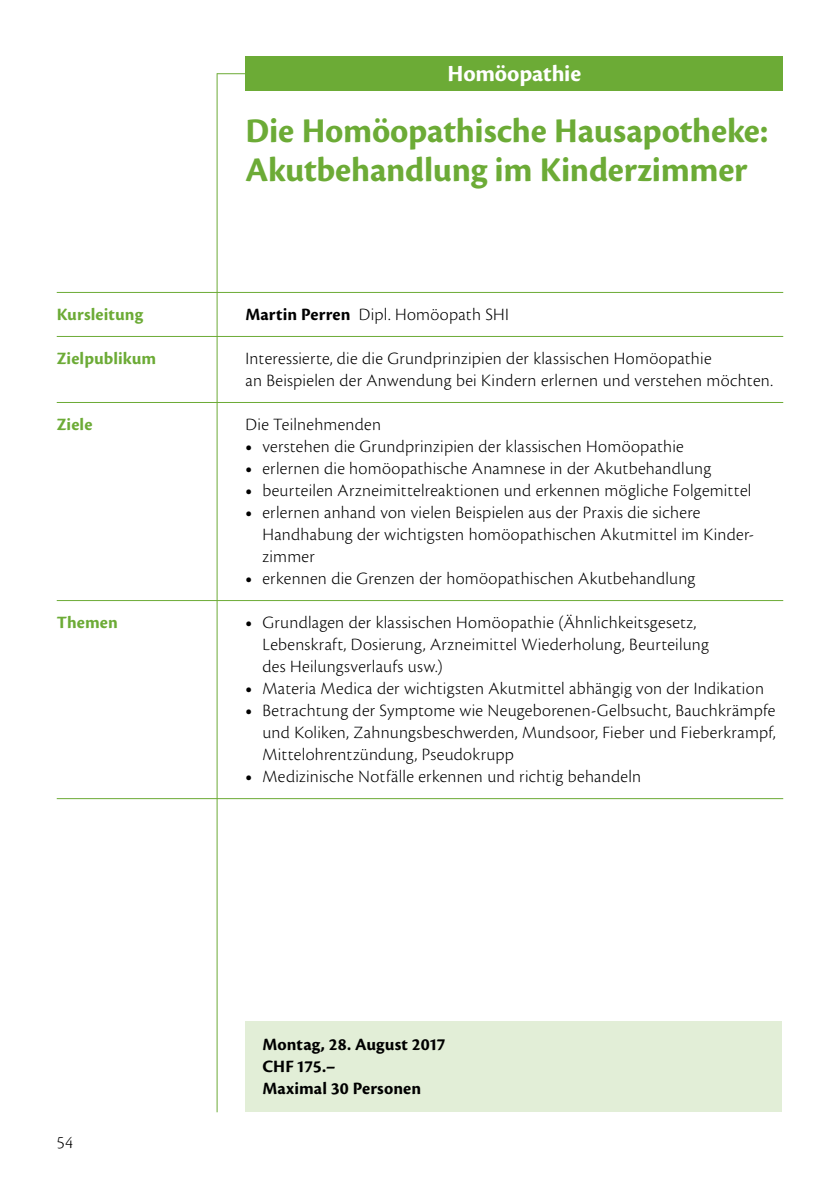
<style>
.page{position:relative;width:840px;height:1191px;background:#fff}
.page>*{position:absolute;margin:0;border:0;box-sizing:border-box;transform-origin:0 0}
._1_Haupttitel{font:700 36px "Cronos Pro";letter-spacing:-.005em;color:#6cab36}
.t1{font:700 24px "Cronos Pro";letter-spacing:-.005em;color:#fff}
._3_Grundschrift{font:300 18px/22px "Cronos Pro";letter-spacing:.015em;color:#000}
._6_Datum__Kosten_und{font:700 18px "Cronos Pro";letter-spacing:.005em;color:#000}
._3_Grundschrift-2{font:700 18px "Cronos Pro";letter-spacing:.005em;color:#6cab36}
.s1{font-weight:700}
</style>
<div class="page">
<svg style="left:217px;top:73px;width:28px;height:1px"></svg>
<hr style="left:216px;top:73px;width:1px;height:1039px;background:#6cab36">
<div style="left:245px;top:1021px;width:536px;height:91px;background:#e2eed7"></div>
<div style="left:245px;top:57px;width:537px;height:34px;background:#6cab36"></div>
<hr style="left:57px;top:292px;width:725px;height:1px;background:#6cab36">
<hr style="left:57px;top:336px;width:725px;height:1px;background:#6cab36">
<hr style="left:57px;top:402px;width:725px;height:1px;background:#6cab36">
<hr style="left:57px;top:600px;width:725px;height:1px;background:#6cab36">
<hr style="left:57px;top:798px;width:725px;height:1px;background:#6cab36">
<p class="t1" style="left:447px;top:60px;width:135px">Homöopathie</p>
<p class="_1_Haupttitel" style="left:245px;top:110px;width:524px">Die Homöopathische Hausapotheke:</p>
<p class="_1_Haupttitel" style="left:245px;top:149px;width:503px">Akutbehandlung im Kinderzimmer</p>
<p class="_3_Grundschrift-2" style="left:57px;top:304px;width:88px">Kursleitung</p>
<p class="_3_Grundschrift" style="left:245px;top:303px;width:265px"><span class="s1">Martin Perren</span> Dipl. Homöopath SHI</p>
<p class="_3_Grundschrift-2" style="left:57px;top:348px;width:101px">Zielpublikum</p>
<p class="_3_Grundschrift" style="left:245px;top:347px;width:528px">Interessierte, die die Grundprinzipien der klassischen Homöopathie<br>an Beispielen der Anwendung bei Kindern erlernen und verstehen möchten.</p>
<p class="_3_Grundschrift-2" style="left:57px;top:414px;width:37px">Ziele</p>
<p class="_3_Grundschrift" style="left:245px;top:413px;width:137px">Die Teilnehmenden</p>
<p class="_3_Grundschrift" style="left:245px;top:435px;width:439px"><span class="s1">•</span> verstehen die Grundprinzipien der klassischen Homöopathie</p>
<p class="_3_Grundschrift" style="left:245px;top:457px;width:467px"><span class="s1">•</span> erlernen die homöopathische Anamnese in der Akutbehandlung</p>
<p class="_3_Grundschrift" style="left:245px;top:479px;width:507px"><span class="s1">•</span> beurteilen Arzneimittelreaktionen und erkennen mögliche Folgemittel</p>
<p class="_3_Grundschrift" style="left:262px;top:501px;width:493px;text-indent:-17px"><span class="s1">•</span> erlernen anhand von vielen Beispielen aus der Praxis die sichere<br>Handhabung der wichtigsten homöopathischen Akutmittel im Kinder&shy;zimmer</p>
<p class="_3_Grundschrift" style="left:245px;top:567px;width:451px"><span class="s1">•</span> erkennen die Grenzen der homöopathischen Akutbehandlung</p>
<p class="_3_Grundschrift-2" style="left:57px;top:612px;width:63px">Themen</p>
<p class="_3_Grundschrift" style="left:262px;top:611px;width:448px;text-indent:-17px"><span class="s1">•</span> Grundlagen der klassischen Homöopathie (Ähnlichkeitsgesetz,<br>Lebenskraft, Dosierung, Arzneimittel Wiederholung, Beurteilung des Heilungsverlaufs usw.)</p>
<p class="_3_Grundschrift" style="left:245px;top:677px;width:520px"><span class="s1">•</span> Materia Medica der wichtigsten Akutmittel abhängig von der Indikation</p>
<p class="_3_Grundschrift" style="left:262px;top:699px;width:514px;text-align:justify;text-indent:-17px"><span class="s1">•</span> Betrachtung der Symptome wie Neugeborenen-Gelbsucht, Bauchkrämpfe und Koliken, Zahnungsbeschwerden, Mundsoor, Fieber und Fieberkrampf, Mittelohrentzündung, Pseudokrupp</p>
<p class="_3_Grundschrift" style="left:245px;top:765px;width:397px"><span class="s1">•</span> Medizinische Notfälle erkennen und richtig behandeln</p>
<p class="_3_Grundschrift" style="left:57px;top:1131px;width:18px">54</p>
<p class="_6_Datum__Kosten_und" style="left:262px;top:1034px;width:184px">Montag, 28. August 2017</p>
<p class="_6_Datum__Kosten_und" style="left:262px;top:1056px;width:75px">CHF 175.–</p>
<p class="_6_Datum__Kosten_und" style="left:262px;top:1078px;width:160px">Maximal 30 Personen</p>
</div>
